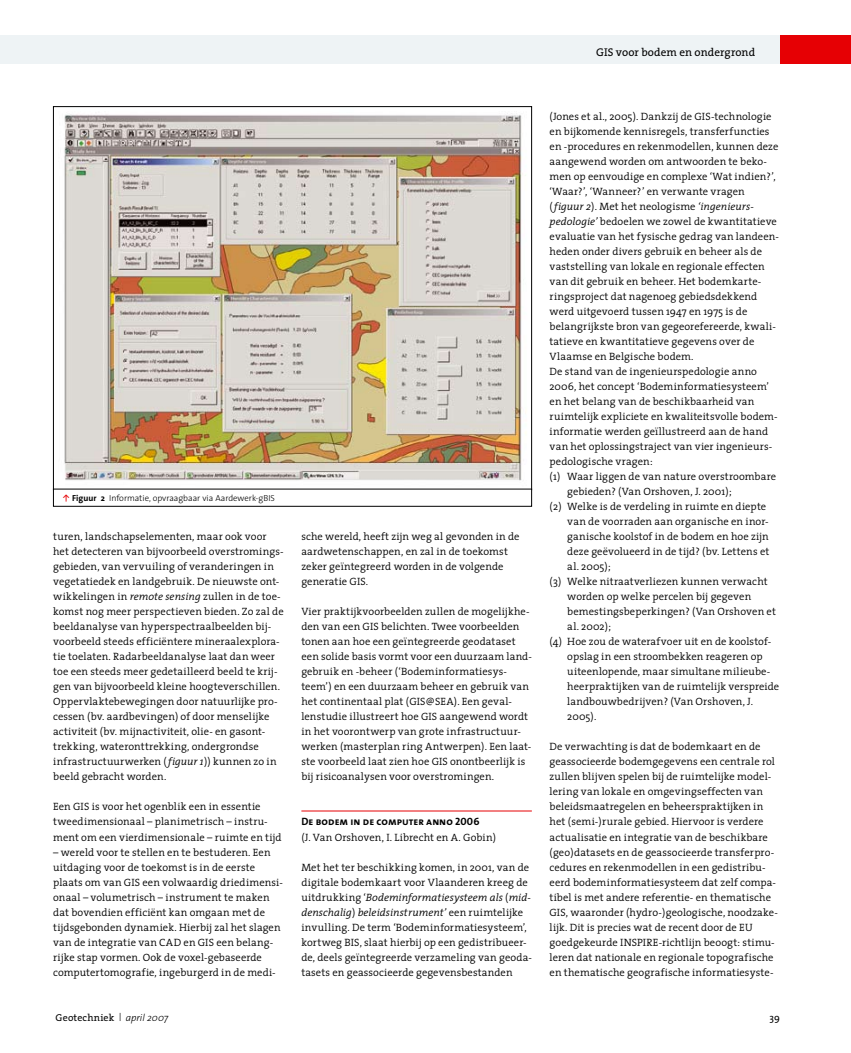
<style>
.page{position:relative;width:851px;height:1053px;background:#fff}
.page>*{position:absolute;margin:0;border:0;box-sizing:border-box;transform-origin:0 0}
.t1{font:11.25px "The Serif";letter-spacing:.005em;color:#000}
.t2{font:300 10.62px/15px "The Serif";letter-spacing:.01em;color:#000}
.t3{font:10.62px "The Mix Bold Caps";letter-spacing:.005em;color:#000}
.t4{font:10px "The Serif";letter-spacing:.015em;color:#000}
.t5{font:10px "The Sans";color:#000}
.t6{font:300 8.75px "The Sans";color:#000}
.s1{font-weight:700}
.s2{font-style:italic}
.s3{font-family:"The Sans";font-weight:300;font-style:italic}
</style>
<div class="page">
<hr style="left:301px;top:810px;width:230px;height:1px;background:#e60004">
<img style="left:64px;top:113px;width:462px;height:368px">
<div style="left:0;top:35px;width:850px;height:29px;background:#eef3f5"></div>
<div style="left:780px;top:35px;width:70px;height:29px;background:#e60004"></div>
<p class="t1" style="left:596px;top:42px;width:160px">GIS voor bodem en ondergrond</p>
<p class="t6" style="left:63px;top:491px;width:214px"><sup>\</sup> <span class="s1">Figuur 2</span> Informatie, opvraagbaar via Aardewerk-gBIS</p>
<p class="t2" style="left:53px;top:529px;width:232px">turen, landschapselementen, maar ook voor het detecteren van bijvoorbeeld overstromings&shy;gebieden, van vervuiling of veranderingen in vegetatiedek en landgebruik. De nieuwste ont&shy;wikkelingen in <span class="s2">remote sensing</span> zullen in de toe&shy;komst nog meer perspectieven bieden. Zo zal de beeldanalyse van hyperspectraalbeelden bij&shy;voorbeeld steeds efficiëntere mineraalexplora&shy;tie toelaten. Radarbeeldanalyse laat dan weer toe een steeds meer gedetailleerd beeld te krij&shy;gen van bijvoorbeeld kleine hoogteverschillen.<br>Oppervlaktebewegingen door natuurlijke pro&shy;cessen (bv. aardbevingen) of door menselijke activiteit (bv. mijnactiviteit, olie- en gasont&shy;trekking, wateronttrekking, ondergrondse infrastructuurwerken (<span class="s2">figuur 1</span>)) kunnen zo in beeld gebracht worden.</p>
<p class="t2" style="left:53px;top:799px;width:230px">Een GIS is voor het ogenblik een in essentie tweedimensionaal – planimetrisch – instru&shy;ment om een vierdimensionale – ruimte en tijd</p>
<p class="t2" style="left:53px;top:844px;width:231px">– wereld voor te stellen en te bestuderen. Een uitdaging voor de toekomst is in de eerste plaats om van GIS een volwaardig driedimensi&shy;onaal – volumetrisch – instrument te maken dat bovendien efficiënt kan omgaan met de tijdsgebonden dynamiek. Hierbij zal het slagen van de integratie van CAD en GIS een belang&shy;rijke stap vormen. Ook de voxel-gebaseerde computertomografie, ingeburgerd in de medi-</p>
<p class="t4" style="left:56px;top:1008px;width:114px">Geotechniek <sup>|</sup> <span class="s3">april 2007</span></p>
<p class="t2" style="left:301px;top:529px;width:220px">sche wereld, heeft zijn weg al gevonden in de aardwetenschappen, en zal in de toekomst zeker geïntegreerd worden in de volgende generatie GIS.</p>
<p class="t2" style="left:301px;top:604px;width:231px">Vier praktijkvoorbeelden zullen de mogelijkhe&shy;den van een GIS belichten. Twee voorbeelden tonen aan hoe een geïntegreerde geodataset een solide basis vormt voor een duurzaam land&shy;gebruik en -beheer (‘Bodeminformatiesys&shy;teem’) en een duurzaam beheer en gebruik van het continentaal plat (GIS@SEA). Een ge-val&shy;lenstudie illustreert hoe GIS aangewend wordt in het voorontwerp van grote infrastructuur&shy;werken (masterplan ring Antwerpen). Een laat&shy;ste voorbeeld laat zien hoe GIS onontbeerlijk is bij risicoanalysen voor overstromingen.</p>
<p class="t3" style="left:301px;top:813px;width:179px">De bodem in de computer anno 2006</p>
<p class="t2" style="left:301px;top:829px;width:196px">(J. Van Orshoven, I. Librecht en A. Gobin)</p>
<p class="t2" style="left:301px;top:859px;width:232px">Met het ter beschikking komen, in 2001, van de digitale bodemkaart voor Vlaanderen kreeg de uitdrukking ‘<span class="s2">Bodeminformatiesysteem als</span> (<span class="s2">mid&shy;denschalig</span>) <span class="s2">beleidsinstrument’</span> een ruimtelijke invulling. De term ‘Bodeminformatiesysteem’, kortweg BIS, slaat hierbij op een gedistribueer&shy;de, deels geïntegreerde verzameling van geoda&shy;tasets en geassocieerde gegevensbestanden</p>
<p class="t2" style="left:549px;top:109px;width:223px">(Jones et al., 2005). Dankzij de GIS-technologie</p>
<p class="t2" style="left:549px;top:124px;width:221px">en bijkomende kennisregels, transferfuncties</p>
<p class="t2" style="left:549px;top:139px;width:230px">en -procedures en rekenmodellen, kunnen deze</p>
<p class="t2" style="left:549px;top:154px;width:219px">aangewend worden om antwoorden te beko-</p>
<p class="t2" style="left:549px;top:169px;width:228px">men op eenvoudige en complexe ‘Wat indien?’,</p>
<p class="t2" style="left:549px;top:184px;width:197px">‘Waar?’, ‘Wanneer?’ en verwante vragen</p>
<p class="t2" style="left:549px;top:199px;width:206px">(<span class="s2">figuur 2</span>). Met het neologisme <span class="s2">‘ingenieurs-</span></p>
<p class="t2" style="left:549px;top:214px;width:229px"><span class="s2">pedologie’</span> bedoelen we zowel de kwantitatieve</p>
<p class="t2" style="left:549px;top:229px;width:231px">evaluatie van het fysische gedrag van landeen-</p>
<p class="t2" style="left:549px;top:244px;width:214px">heden onder divers gebruik en beheer als de</p>
<p class="t2" style="left:549px;top:259px;width:217px">vaststelling van lokale en regionale effecten</p>
<p class="t2" style="left:549px;top:274px;width:213px">van dit gebruik en beheer. Het bodemkarte-</p>
<p class="t2" style="left:549px;top:289px;width:209px">ringsproject dat nagenoeg gebiedsdekkend</p>
<p class="t2" style="left:549px;top:304px;width:199px">werd uitgevoerd tussen 1947 en 1975 is de</p>
<p class="t2" style="left:549px;top:319px;width:228px">belangrijkste bron van gegeorefereerde, kwali-</p>
<p class="t2" style="left:549px;top:334px;width:206px">tatieve en kwantitatieve gegevens over de</p>
<p class="t2" style="left:549px;top:349px;width:145px">Vlaamse en Belgische bodem.</p>
<p class="t2" style="left:549px;top:364px;width:209px">De stand van de ingenieurspedologie anno</p>
<p class="t2" style="left:549px;top:379px;width:221px">2006, het concept ‘Bodeminformatiesysteem’</p>
<p class="t2" style="left:549px;top:394px;width:206px">en het belang van de beschikbaarheid van</p>
<p class="t2" style="left:549px;top:409px;width:228px">ruimtelijk expliciete en kwaliteitsvolle bodem-</p>
<p class="t2" style="left:549px;top:424px;width:220px">informatie werden geïllustreerd aan de hand</p>
<p class="t2" style="left:549px;top:439px;width:223px">van het oplossingstraject van vier ingenieurs-</p>
<p class="t2" style="left:549px;top:454px;width:105px">pedologische vragen:</p>
<p class="t2" style="left:549px;top:469px;width:228px">(1) Waar liggen de van nature overstroombare</p>
<p class="t2" style="left:567px;top:484px;width:166px">gebieden? (Van Orshoven, J. 2001);</p>
<p class="t2" style="left:549px;top:499px;width:218px">(2) Welke is de verdeling in ruimte en diepte</p>
<p class="t2" style="left:567px;top:514px;width:203px">van de voorraden aan organische en inor-</p>
<p class="t2" style="left:567px;top:529px;width:203px">ganische koolstof in de bodem en hoe zijn</p>
<p class="t2" style="left:567px;top:544px;width:204px">deze geëvolueerd in de tijd? (bv. Lettens et</p>
<p class="t2" style="left:567px;top:559px;width:45px">al. 2005);</p>
<p class="t2" style="left:549px;top:574px;width:220px">(3) Welke nitraatverliezen kunnen verwacht</p>
<p class="t2" style="left:567px;top:589px;width:185px">worden op welke percelen bij gegeven</p>
<p class="t2" style="left:567px;top:604px;width:210px">bemestingsbeperkingen? (Van Orshoven et</p>
<p class="t2" style="left:567px;top:619px;width:45px">al. 2002);</p>
<p class="t2" style="left:549px;top:634px;width:223px">(4) Hoe zou de waterafvoer uit en de koolstof-</p>
<p class="t2" style="left:567px;top:649px;width:197px">opslag in een stroombekken reageren op</p>
<p class="t2" style="left:567px;top:664px;width:204px">uiteenlopende, maar simultane milieube-</p>
<p class="t2" style="left:567px;top:679px;width:213px">heerpraktijken van de ruimtelijk verspreide</p>
<p class="t2" style="left:567px;top:694px;width:187px">landbouwbedrijven? (Van Orshoven, J.</p>
<p class="t2" style="left:567px;top:709px;width:31px">2005).</p>
<p class="t2" style="left:549px;top:739px;width:230px">De verwachting is dat de bodemkaart en de geassocieerde bodemgegevens een centrale rol zullen blijven spelen bij de ruimtelijke model&shy;lering van lokale en omgevingseffecten van beleidsmaatregelen en beheerspraktijken in het (semi-)rurale gebied. Hiervoor is verdere actualisatie en integratie van de beschikbare (geo)datasets en de geassocieerde transferpro&shy;cedures en rekenmodellen in een gedistribu&shy;eerd bodeminformatiesysteem dat zelf compa&shy;tibel is met andere referentie- en thematische GIS, waaronder (hydro-)geologische, noodzake&shy;lijk. Dit is precies wat de recent door de EU goedgekeurde INSPIRE-richtlijn beoogt: stimu&shy;leren dat nationale en regionale topografische en thematische geografische informatiesyste-</p>
<p class="t5" style="left:769px;top:1008px;width:12px">39</p>
</div>
